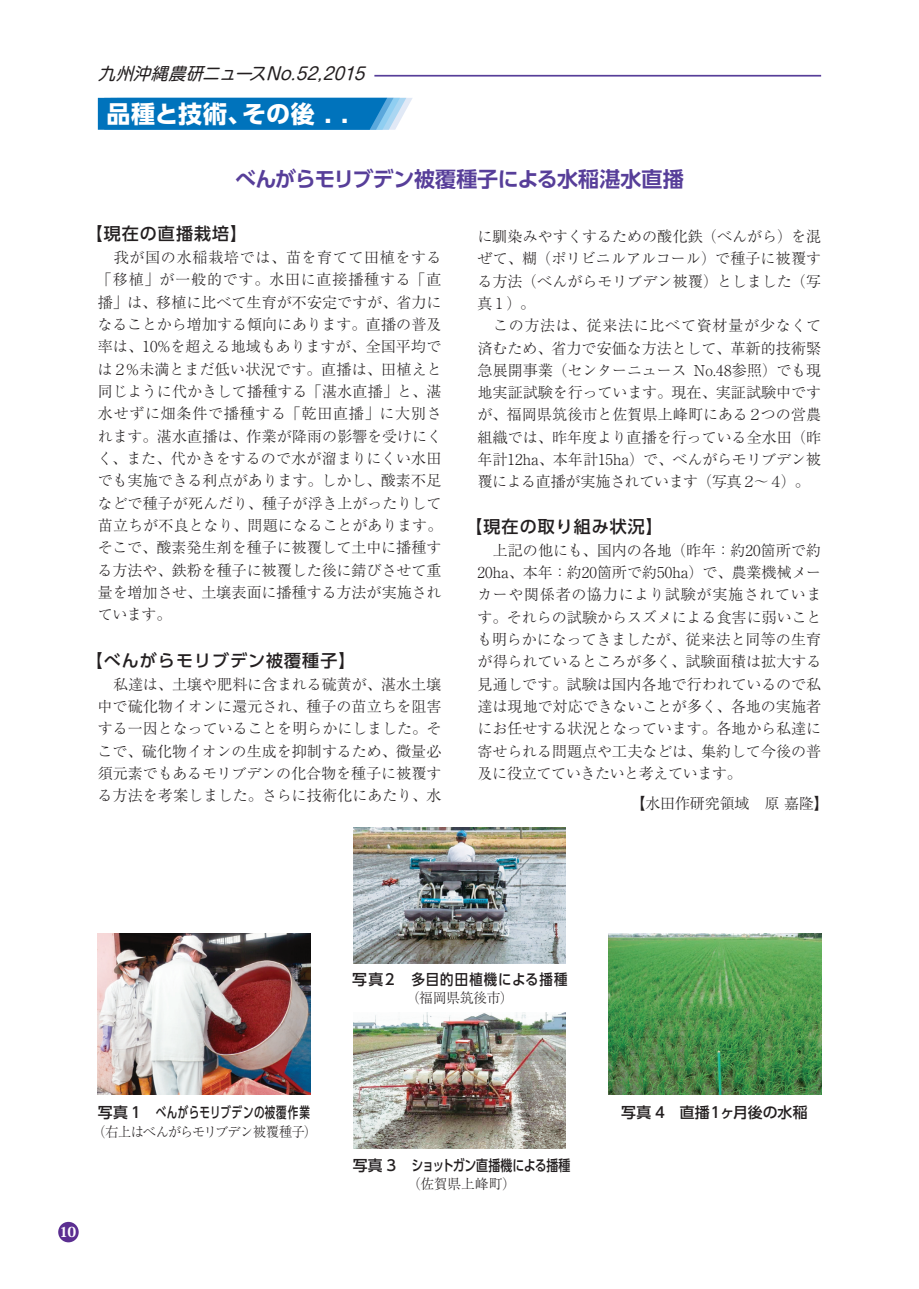
<style>
.page{position:relative;width:919px;height:1289px;background:#fff}
.page>*{position:absolute;margin:0;border:0;box-sizing:border-box;transform-origin:0 0}
.t1{font:700 24px "UD Shin Go Pro";letter-spacing:.015em;color:#fff}
.t2{font:700 21px "UD Shin Go Pro De";letter-spacing:-.03em;color:#573e99}
.t3{font:500 16.95px "UD Shin Go Pro";letter-spacing:.06em;color:#231f20}
.t4{font:italic 16.95px "Shin M Go Pr 6 N";color:#231f20}
.t5{font:300 15px/22.4px "Ryumin Pr 6";color:#231f20;text-align:justify}
.t6{font:500 14.85px "UD Shin Go Pro";letter-spacing:.02em;color:#231f20}
.t7{font:500 14.85px "UD Shin Go Pro";letter-spacing:-.015em;color:#231f20}
.t8{font:500 14.85px "UD Shin Go Pro";letter-spacing:.08em;color:#231f20}
.t9{font:500 14.85px "UD Shin Go Pro";letter-spacing:-.005em;color:#231f20}
.t10{font:300 13.8px "Ryumin Pr 6";letter-spacing:-.03em;color:#231f20;scale:.95 1}
.t11{font:300 13.8px "Ryumin Pr 6";letter-spacing:-.03em;color:#231f20}
.t12{font:800 13.8px "Koz Min Pro";color:#fff}
</style>
<div class="page">
<hr style="left:374px;top:75px;width:447px;height:2px;background:#573e99">
<svg style="left:98px;top:98px;width:314px;height:32px;background:#137ec1"></svg>
<img style="left:98px;top:933px;width:212px;height:161px">
<img style="left:608px;top:933px;width:213px;height:161px">
<img style="left:353px;top:827px;width:213px;height:136px">
<img style="left:353px;top:1012px;width:213px;height:136px">
<div style="left:58px;top:1221px;width:21px;height:21px;background:#5b2e91;border-radius:50%"></div>
<p class="t4" style="left:98px;top:60px;width:274px">九州沖縄農研ニュースNo.52,2015</p>
<h1 class="t1" style="left:106px;top:94px;width:243px">品種と技術、その後 . .</h1>
<h2 class="t2" style="left:235px;top:162px;width:450px">べんがらモリブデン被覆種子による水稲湛水直播</h2>
<p class="t3" style="left:86px;top:220px;width:163px">【現在の直播栽培】</p>
<p class="t5" style="left:97px;top:245px;width:347px">　我が国の水稲栽培では、苗を育てて田植をする「移植」が一般的です。水田に直接播種する「直播」は、移植に比べて生育が不安定ですが、省力になることから増加する傾向にあります。直播の普及率は、10%を超える地域もありますが、全国平均では２%未満とまだ低い状況です。直播は、田植えと同じように代かきして播種する「湛水直播」と、湛水せずに畑条件で播種する「乾田直播」に大別されます。湛水直播は、作業が降雨の影響を受けにくく、また、代かきをするので水が溜まりにくい水田でも実施できる利点があります。しかし、酸素不足などで種子が死んだり、種子が浮き上がったりして苗立ちが不良となり、問題になることがあります。そこで、酸素発生剤を種子に被覆して土中に播種する方法や、鉄粉を種子に被覆した後に錆びさせて重量を増加させ、土壌表面に播種する方法が実施されています。</p>
<p class="t3" style="left:86px;top:646px;width:271px">【べんがらモリブデン被覆種子】</p>
<p class="t5" style="left:98px;top:672px;width:345px">　私達は、土壌や肥料に含まれる硫黄が、湛水土壌中で硫化物イオンに還元され、種子の苗立ちを阻害する一因となっていることを明らかにしました。そこで、硫化物イオンの生成を抑制するため、微量必須元素でもあるモリブデンの化合物を種子に被覆する方法を考案しました。さらに技術化にあたり、水</p>
<p class="t5" style="left:477px;top:224px;width:345px;text-align:left">に馴染みやすくするための酸化鉄（べんがら）を混ぜて、糊（ポリビニルアルコール）で種子に被覆する方法（べんがらモリブデン被覆）としました（写真１）。<br>　この方法は、従来法に比べて資材量が少なくて済むため、省力で安価な方法として、革新的技術緊急展開事業（センターニュース No.48参照）でも現地実証試験を行っています。現在、実証試験中ですが、福岡県筑後市と佐賀県上峰町にある２つの営農組織では、昨年度より直播を行っている全水田（昨年計12ha、本年計15ha）で、べんがらモリブデン被覆による直播が実施されています（写真２〜４）。</p>
<p class="t3" style="left:465px;top:512px;width:199px">【現在の取り組み状況】</p>
<p class="t5" style="left:477px;top:538px;width:346px">　上記の他にも、国内の各地（昨年：約20箇所で約20ha、本年：約20箇所で約50ha）で、農業機械メーカーや関係者の協力により試験が実施されています。それらの試験からスズメによる食害に弱いことも明らかになってきましたが、従来法と同等の生育が得られているところが多く、試験面積は拡大する見通しです。試験は国内各地で行われているので私達は現地で対応できないことが多く、各地の実施者にお任せする状況となっています。各地から私達に寄せられる問題点や工夫などは、集約して今後の普及に役立てていきたいと考えています。</p>
<p class="t5" style="left:630px;top:791px;width:200px">【水田作研究領域　原 嘉隆】</p>
<p class="t6" style="left:98px;top:1100px;width:214px">写真 1　べんがらモリブデンの被覆作業</p>
<p class="t10" style="left:92px;top:1121px;width:238px">（右上はべんがらモリブデン被覆種子）</p>
<p class="t12" style="left:60px;top:1221px;width:18px">10</p>
<p class="t8" style="left:352px;top:967px;width:217px">写真2　多目的田植機による播種</p>
<p class="t11" style="left:406px;top:987px;width:109px">（福岡県筑後市）</p>
<p class="t7" style="left:353px;top:1152px;width:219px">写真 3　ショットガン直播機による播種</p>
<p class="t11" style="left:407px;top:1172px;width:110px">（佐賀県上峰町）</p>
<p class="t9" style="left:621px;top:1100px;width:188px">写真 4　直播１ヶ月後の水稲</p>
</div>
